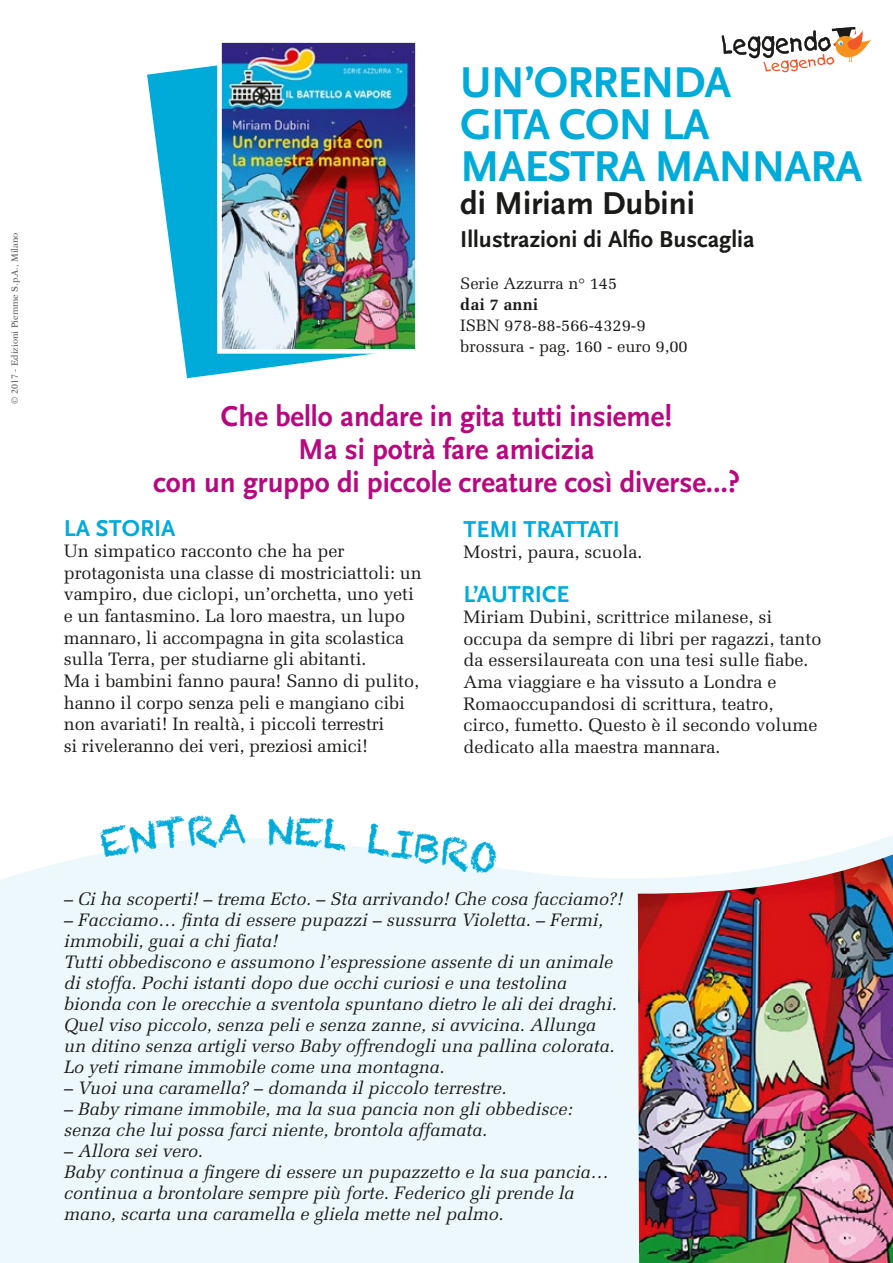
<style>
.page{position:relative;width:893px;height:1263px;background:#fff}
.page>*{position:absolute;margin:0;border:0;box-sizing:border-box;transform-origin:0 0}
.t1{font:700 45px/42px "Scala Sans LF";letter-spacing:-.025em;color:#00abda}
.t2{font:39px "Chalkduster";color:#00abda}
.t3{font:700 33px "Scala Sans LF";color:#1a1a18}
.t4{font:700 30px/33px "Scala Sans LF";color:#b7087f;text-align:center}
.t5{font:700 24px "Scala Sans LF";color:#00abda}
.t6{font:700 24px "Scala Sans LF";color:#1a1a18}
.t7{font:italic 18px/21px "Melior";color:#1a1a18}
.t8{font:18px/21.6px "Melior";letter-spacing:-.005em;color:#1a1a18}
.t9{font:16.5px/21px "Melior";color:#1a1a18}
.t10{font:700 16.5px "Melior";color:#1a1a18}
.t11{font:9px "New Aster";color:#565656}
</style>
<div class="page">
<div style="left:0;top:835px;width:893px;height:428px;background:#edf8fc"></div>
<img style="left:638px;top:854px;width:255px;height:409px">
<svg style="left:722px;top:27px;width:149px;height:45px"></svg>
<svg style="left:147px;top:65px;width:208px;height:313px;fill:#00abda"></svg>
<img style="left:215px;top:42px;width:201px;height:314px">
<svg style="left:99px;top:835px;width:146px;height:23px"></svg>
<svg style="left:268px;top:835px;width:81px;height:16px"></svg>
<svg style="left:367px;top:835px;width:26px;height:22px"></svg>
<p class="t11" style="left:9px;top:404px;width:173px;rotate:-90deg">© 2017 - Edizioni Piemme S.p.A., Milano</p>
<h1 class="t1" style="left:460px;top:62px;width:403px">UN’ORRENDA<br>GITA CON LA<br>MAESTRA MANNARA</h1>
<h3 class="t3" style="left:460px;top:185px;width:236px">di Miriam Dubini</h3>
<h3 class="t6" style="left:460px;top:226px;width:296px">Illustrazioni di Alfio Buscaglia</h3>
<p class="t9" style="left:460px;top:273px;width:158px">Serie Azzurra n° 145</p>
<p class="t10" style="left:460px;top:295px;width:79px">dai 7 anni</p>
<p class="t9" style="left:460px;top:315px;width:229px">ISBN 978-88-566-4329-9 brossura - pag. 160 - euro 9,00</p>
<h3 class="t4" style="left:153px;top:401px;width:588px">Che bello andare in gita tutti insieme!<br>Ma si potrà fare amicizia<br>con un gruppo di piccole creature così diverse…?</h3>
<h3 class="t5" style="left:64px;top:515px;width:113px">LA STORIA</h3>
<p class="t8" style="left:64px;top:540px;width:359px">Un simpatico racconto che ha per protagonista una classe di mostriciattoli: un vampiro, due ciclopi, un’orchetta, uno yeti e un fantasmino. La loro maestra, un lupo mannaro, li accompagna in gita scolastica sulla Terra, per studiarne gli abitanti.<br>Ma i bambini fanno paura! Sanno di pulito, hanno il corpo senza peli e mangiano cibi non avariati! In realtà, i piccoli terrestri<br>si riveleranno dei veri, preziosi amici!</p>
<h3 class="t5" style="left:463px;top:516px;width:158px">TEMI TRATTATI</h3>
<p class="t8" style="left:463px;top:542px;width:180px">Mostri, paura, scuola.</p>
<h3 class="t5" style="left:463px;top:581px;width:108px">L’AUTRICE</h3>
<p class="t8" style="left:463px;top:606px;width:360px">Miriam Dubini, scrittrice milanese, si occupa da sempre di libri per ragazzi, tanto da essersilaureata con una tesi sulle fiabe.<br>Ama viaggiare e ha vissuto a Londra e Romaoccupandosi di scrittura, teatro, circo, fumetto. Questo è il secondo volume dedicato alla maestra mannara.</p>
<h2 class="t2" style="left:395px;top:820px;width:109px;rotate:9deg">IBRO</h2>
<p class="t7" style="left:64px;top:888px;width:561px">– Ci ha scoperti! – trema Ecto. – Sta arrivando! Che cosa facciamo?!</p>
<p class="t7" style="left:64px;top:909px;width:555px">– Facciamo… finta di essere pupazzi – sussurra Violetta. – Fermi, immobili, guai a chi fiata!<br>Tutti obbediscono e assumono l’espressione assente di un animale di stoffa. Pochi istanti dopo due occhi curiosi e una testolina bionda con le orecchie a sventola spuntano dietro le ali dei draghi.<br>Quel viso piccolo, senza peli e senza zanne, si avvicina. Allunga un ditino senza artigli verso Baby offrendogli una pallina colorata.<br>Lo yeti rimane immobile come una montagna.</p>
<p class="t7" style="left:64px;top:1077px;width:444px">– Vuoi una caramella? – domanda il piccolo terrestre.</p>
<p class="t7" style="left:64px;top:1098px;width:510px">– Baby rimane immobile, ma la sua pancia non gli obbedisce: senza che lui possa farci niente, brontola affamata.</p>
<p class="t7" style="left:64px;top:1140px;width:546px">– Allora sei vero.<br>Baby continua a fingere di essere un pupazzetto e la sua pancia… continua a brontolare sempre più forte. Federico gli prende la mano, scarta una caramella e gliela mette nel palmo.</p>
</div>
